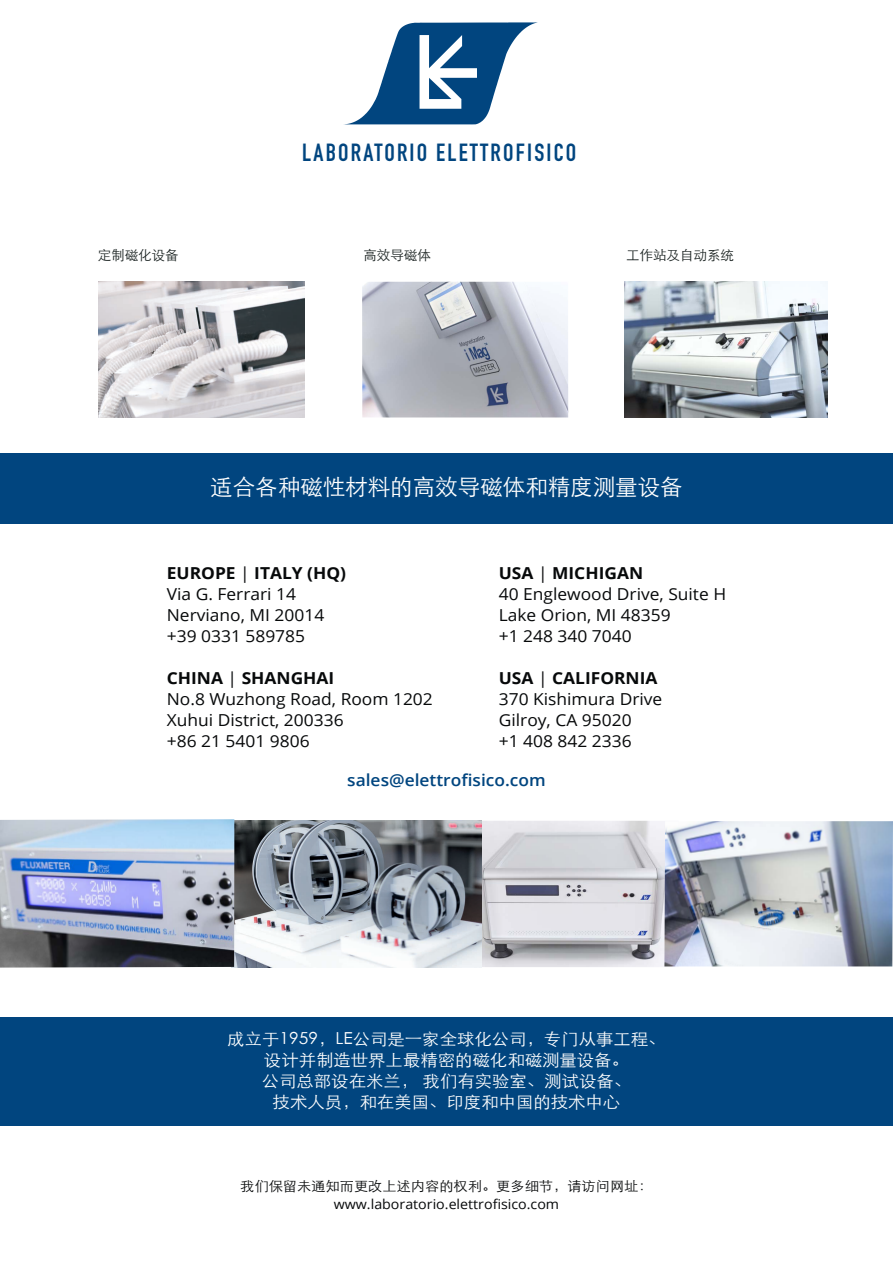
<style>
.page{position:relative;width:893px;height:1263px;background:#fff}
.page>*{position:absolute;margin:0;border:0;box-sizing:border-box;transform-origin:0 0}
.t1{font:24.45px "DIN Engschrift";letter-spacing:.09em;color:#01457f}
.t2{font:300 22.5px "ST Heiti SC";color:#fff}
.t3{font:16.5px/21px "Open Sans";color:#07090a;scale:1.05 1}
.t4{font:300 16.5px/21px "ST Heiti SC";color:#fff;text-align:center;scale:1.05 1}
.t5{font:600 16.5px "Open Sans";color:#01457f;scale:1.05 1}
.t6{font:13.5px "Open Sans";color:#07090a;scale:1.05 1}
.t7{font:300 13.5px "ST Heiti SC";color:#07090a;scale:1.05 1}
.t8{font:300 13.5px "ST Heiti SC";color:#1a2221}
.s1{font-weight:700}
</style>
<div class="page">
<svg style="left:344px;top:22px;width:193px;height:103px"></svg>
<div style="left:0;top:453px;width:893px;height:71px;background:#01457f"></div>
<img style="left:362px;top:282px;width:206px;height:135px">
<img style="left:624px;top:282px;width:204px;height:135px">
<img style="left:98px;top:281px;width:206px;height:136px">
<img style="left:482px;top:821px;width:197px;height:146px">
<img style="left:664px;top:821px;width:229px;height:145px">
<img style="left:234px;top:820px;width:248px;height:147px">
<img style="left:0;top:819px;width:234px;height:148px">
<div style="left:0;top:1017px;width:893px;height:109px;background:#01457f"></div>
<h1 class="t1" style="left:302px;top:138px;width:275px">LABORATORIO ELETTROFISICO</h1>
<p class="t8" style="left:98px;top:243px;width:82px">定制磁化设备</p>
<p class="t8" style="left:363px;top:243px;width:69px">高效导磁体</p>
<p class="t8" style="left:626px;top:243px;width:109px">工作站及自动系统</p>
<h2 class="t2" style="left:210px;top:467px;width:474px">适合各种磁性材料的高效导磁体和精度测量设备</h2>
<p class="t3" style="left:167px;top:562px;width:172px"><span class="s1">EUROPE</span> | <span class="s1">ITALY (HQ)<br></span>Via G. Ferrari 14<br>Nerviano, MI 20014 +39 0331 589785</p>
<p class="t3" style="left:167px;top:667px;width:255px"><span class="s1">CHINA</span> | <span class="s1">SHANGHAI<br></span>No.8 Wuzhong Road, Room 1202<br>Xuhui District, 200336<br>+86 21 5401 9806</p>
<p class="t3" style="left:499px;top:562px;width:218px"><span class="s1">USA</span> | <span class="s1">MICHIGAN<br></span>40 Englewood Drive, Suite H<br>Lake Orion, MI 48359<br>+1 248 340 7040</p>
<p class="t3" style="left:499px;top:667px;width:157px"><span class="s1">USA</span> | <span class="s1">CALIFORNIA<br></span>370 Kishimura Drive<br>Gilroy, CA 95020<br>+1 408 842 2336</p>
<p class="t5" style="left:347px;top:768px;width:191px">sales@elettrofisico.com</p>
<p class="t4" style="left:227px;top:1026px;width:419px">成立于1959，LE公司是一家全球化公司，专门从事工程、设计并制造世界上最精密的磁化和磁测量设备。<br>公司总部设在米兰， 我们有实验室、测试设备、<br>技术人员，和在美国、印度和中国的技术中心</p>
<p class="t7" style="left:240px;top:1174px;width:394px">我们保留未通知而更改上述内容的权利。更多细节，请访问网址：</p>
<p class="t6" style="left:334px;top:1194px;width:216px">www.laboratorio.elettrofisico.com</p>
</div>
